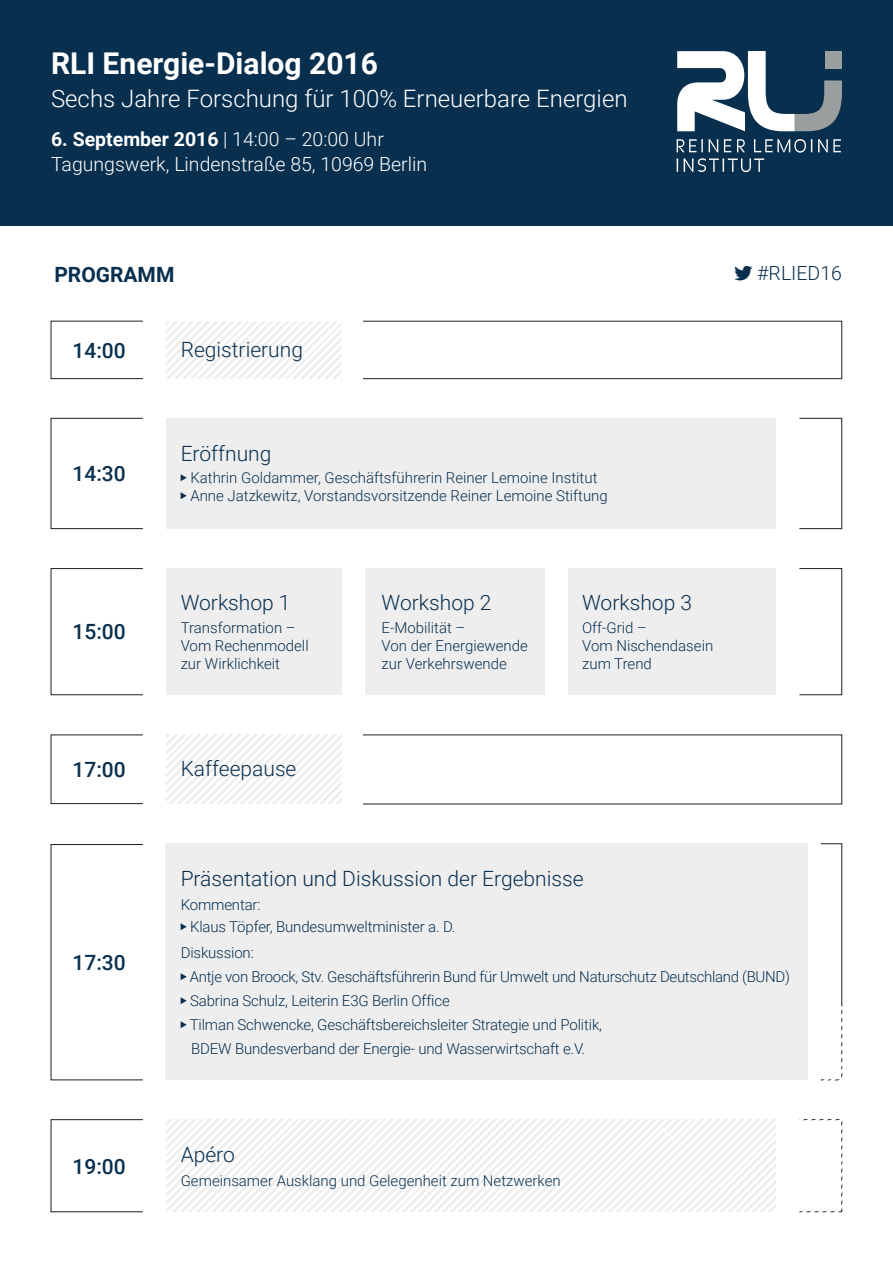
<style>
.page{position:relative;width:893px;height:1263px;background:#fff}
.page>*{position:absolute;margin:0;border:0;box-sizing:border-box;transform-origin:0 0}
.t1{font:700 30px "Roboto";color:#fff}
.t2{font:300 24px "Roboto";color:#fff}
.t3{font:300 21px "Roboto";color:#092f4e}
.t4{font:500 21px "Roboto";color:#092f4e}
.t5{font:700 21px "Roboto";color:#092f4e}
.t6{font:300 19.5px "Roboto";color:#fff}
.t7{font:700 19.5px "Roboto";color:#fff}
.t8{font:300 19.5px "Roboto";color:#092f4e}
.t9{font:300 15px "Roboto";letter-spacing:-.01em;color:#092f4e}
.s1{font-weight:300}
</style>
<div class="page">
<div style="left:0;top:0;width:893px;height:225px;background:#092f4e"></div>
<div style="left:166px;top:568px;width:176px;height:127px;background:#eeeeef"></div>
<svg style="left:818px;top:139px;width:23px;height:13px"></svg>
<svg style="left:677px;top:51px;width:165px;height:80px"></svg>
<svg style="left:677px;top:139px;width:135px;height:33px"></svg>
<div style="left:166px;top:418px;width:610px;height:111px;background:#eeeeef"></div>
<div style="left:365px;top:568px;width:180px;height:127px;background:#eeeeef"></div>
<div style="left:568px;top:568px;width:208px;height:127px;background:#eeeeef"></div>
<div style="left:51px;top:321px;width:92px;height:58px;border:1px solid #231f20"></div>
<div style="left:363px;top:321px;width:479px;height:58px;border:1px solid #231f20"></div>
<div style="left:51px;top:418px;width:92px;height:111px;border:1px solid #231f20"></div>
<div style="left:51px;top:568px;width:92px;height:127px;border:1px solid #231f20"></div>
<svg style="left:94px;top:225px;width:347px;height:298px"></svg>
<svg style="left:96px;top:626px;width:747px;height:587px"></svg>
<p class="t1" style="left:51px;top:42px;width:329px">RLI Energie-Dialog 2016</p>
<p class="t2" style="left:51px;top:81px;width:578px">Sechs Jahre Forschung für 100% Erneuerbare Energien</p>
<p class="t7" style="left:51px;top:125px;width:334px">6. September 2016 <span class="s1">| 14:00 – 20:00 Uhr</span></p>
<p class="t6" style="left:51px;top:150px;width:378px">Tagungswerk, Lindenstraße 85, 10969 Berlin</p>
<p class="t5" style="left:54px;top:259px;width:122px">PROGRAMM</p>
<p class="t4" style="left:72px;top:336px;width:55px">14:00</p>
<p class="t3" style="left:181px;top:335px;width:124px">Registrierung</p>
<p class="t4" style="left:72px;top:459px;width:55px">14:30</p>
<p class="t4" style="left:72px;top:617px;width:55px">15:00</p>
<p class="t3" style="left:181px;top:438px;width:92px">Eröffnung</p>
<p class="t9" style="left:190px;top:467px;width:409px">Kathrin Goldammer, Geschäftsführerin Reiner Lemoine Institut</p>
<p class="t9" style="left:190px;top:485px;width:419px">Anne Jatzkewitz, Vorstandsvorsitzende Reiner Lemoine Stiftung</p>
<p class="t3" style="left:181px;top:588px;width:111px">Workshop 1</p>
<p class="t9" style="left:181px;top:617px;width:117px">Transformation –</p>
<p class="t9" style="left:181px;top:635px;width:129px">Vom Rechenmodell</p>
<p class="t9" style="left:181px;top:653px;width:101px">zur Wirklichkeit</p>
<p class="t3" style="left:382px;top:588px;width:111px">Workshop 2</p>
<p class="t9" style="left:382px;top:617px;width:85px">E-Mobilität –</p>
<p class="t9" style="left:382px;top:635px;width:148px">Von der Energiewende</p>
<p class="t9" style="left:382px;top:653px;width:127px">zur Verkehrswende</p>
<p class="t3" style="left:582px;top:588px;width:111px">Workshop 3</p>
<p class="t9" style="left:582px;top:617px;width:66px">Off-Grid –</p>
<p class="t9" style="left:582px;top:635px;width:133px">Vom Nischendasein</p>
<p class="t9" style="left:582px;top:653px;width:71px">zum Trend</p>
<p class="t4" style="left:72px;top:755px;width:55px">17:00</p>
<p class="t3" style="left:181px;top:754px;width:117px">Kaffeepause</p>
<p class="t8" style="left:757px;top:260px;width:86px">#RLIED16</p>
<p class="t4" style="left:72px;top:947px;width:55px">17:30</p>
<p class="t4" style="left:72px;top:1151px;width:55px">19:00</p>
<p class="t3" style="left:181px;top:863px;width:404px">Präsentation und Diskussion der Ergebnisse</p>
<p class="t9" style="left:181px;top:894px;width:81px">Kommentar:</p>
<p class="t9" style="left:190px;top:916px;width:267px">Klaus Töpfer, Bundesumweltminister a. D.</p>
<p class="t9" style="left:181px;top:942px;width:75px">Diskussion:</p>
<p class="t9" style="left:190px;top:966px;width:602px">Antje von Broock, Stv. Geschäftsführerin Bund für Umwelt und Naturschutz Deutschland (BUND)</p>
<p class="t9" style="left:190px;top:990px;width:261px">Sabrina Schulz, Leiterin E3G Berlin Office</p>
<p class="t9" style="left:190px;top:1014px;width:414px">Tilman Schwencke, Geschäftsbereichsleiter Strategie und Politik,</p>
<p class="t9" style="left:191px;top:1038px;width:395px">BDEW Bundesverband der Energie- und Wasserwirtschaft e.V.</p>
<p class="t3" style="left:181px;top:1139px;width:56px">Apéro</p>
<p class="t9" style="left:181px;top:1170px;width:382px">Gemeinsamer Ausklang und Gelegenheit zum Netzwerken</p>
</div>
